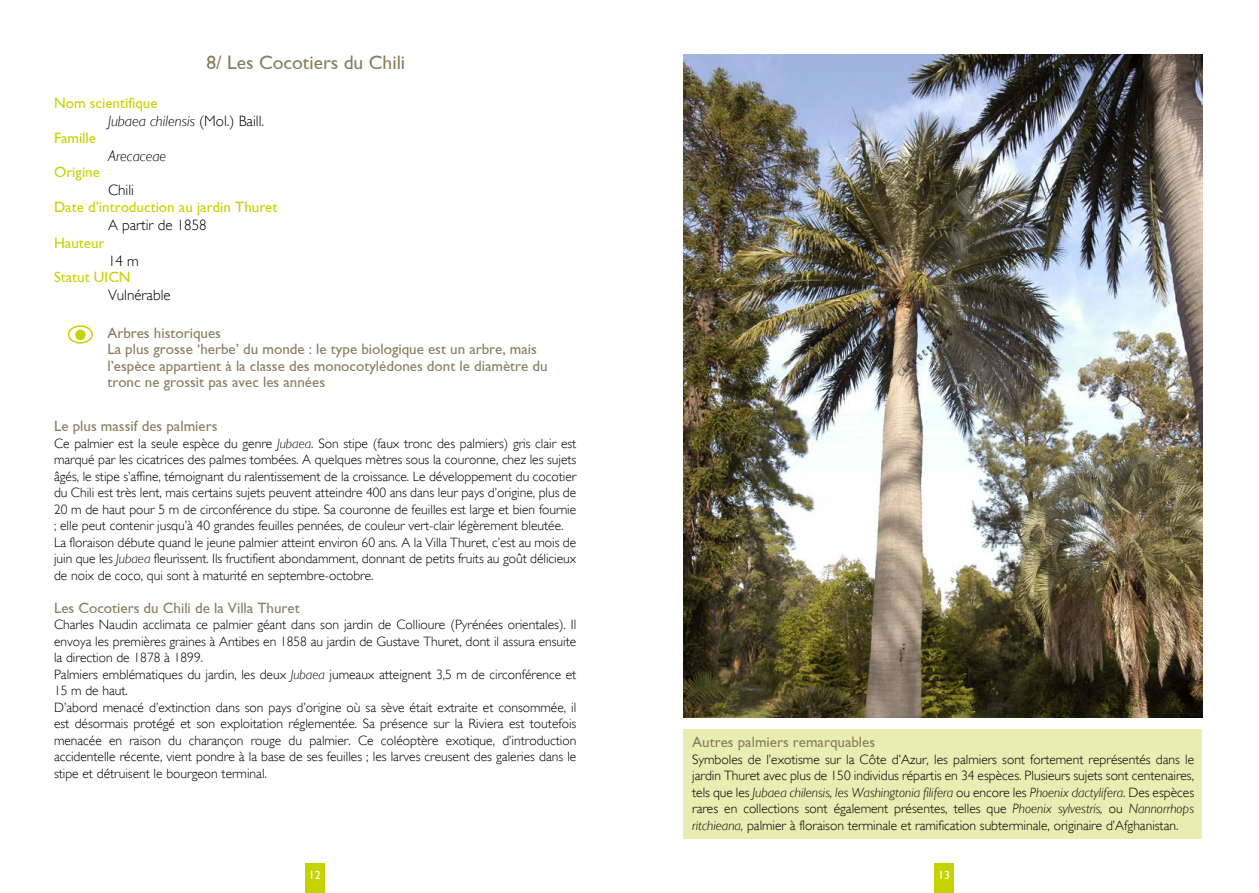
<style>
.page{position:relative;width:1259px;height:893px;background:#fff}
.page>*{position:absolute;margin:0;border:0;box-sizing:border-box;transform-origin:0 0}
.t1{font:19.5px "Gill Sans";color:#887d5e}
.t2{font:15px/16.5px "Gill Sans";color:#887d5e}
.t3{font:15px/18px "Gill Sans";color:#c5d300}
.t4{font:300 15px "Gill Sans";color:#000}
.t5{font:italic 300 15px "Gill Sans";color:#000}
.t6{font:300 13.5px/16.5px "Gill Sans";color:#000}
.t7{font:12px "Gill Sans";color:#fff}
.s1{font-weight:300;font-style:italic;color:#000}
.s2{font-weight:300;color:#000}
.s3{font-style:italic}
</style>
<div class="page">
<div style="left:305px;top:863px;width:19px;height:30px;background:#c5d300"></div>
<div style="left:934px;top:863px;width:20px;height:30px;background:#c5d300"></div>
<div style="left:683px;top:729px;width:519px;height:110px;background:#eaedb1"></div>
<div style="left:75px;top:330px;width:11px;height:10px;background:#c5d300;border-radius:50%"></div>
<div style="left:68px;top:325px;width:25px;height:19px;border:2px solid #c5d300;border-radius:50%"></div>
<img style="left:683px;top:54px;width:519px;height:664px">
<h1 class="t1" style="left:206px;top:51px;width:200px">8/ Les Cocotiers du Chili</h1>
<p class="t3" style="left:108px;top:94px;width:158px;text-indent:-54px">Nom scientifique<br><span class="s1">Jubaea chilensis</span> <span class="s2">(Mol.) Baill.</span></p>
<p class="t3" style="left:54px;top:129px;width:44px">Famille</p>
<p class="t5" style="left:108px;top:147px;width:60px">Arecaceae</p>
<p class="t3" style="left:54px;top:163px;width:47px">Origine</p>
<p class="t4" style="left:108px;top:181px;width:27px">Chili</p>
<p class="t3" style="left:54px;top:198px;width:225px">Date d’introduction au jardin Thuret</p>
<p class="t4" style="left:108px;top:216px;width:100px">A partir de 1858</p>
<p class="t3" style="left:54px;top:234px;width:52px">Hauteur</p>
<p class="t4" style="left:108px;top:252px;width:32px">14 m</p>
<p class="t3" style="left:54px;top:268px;width:78px">Statut UICN</p>
<p class="t4" style="left:108px;top:286px;width:64px">Vulnérable</p>
<p class="t2" style="left:107px;top:324px;width:442px">Arbres historiques<br>La plus grosse ‘herbe’ du monde : le type biologique est un arbre, mais l’espèce appartient à la classe des monocotylédones dont le diamètre du tronc ne grossit pas avec les années</p>
<p class="t2" style="left:54px;top:418px;width:165px">Le plus massif des palmiers</p>
<p class="t6" style="left:54px;top:435px;width:524px">Ce palmier est la seule espèce du genre <span class="s3">Jubaea</span>. Son stipe (faux tronc des palmiers) gris clair est marqué par les cicatrices des palmes tombées. A quelques mètres sous la couronne, chez les sujets âgés, le stipe s’affine, témoignant du ralentissement de la croissance. Le développement du cocotier du Chili est très lent, mais certains sujets peuvent atteindre 400 ans dans leur pays d’origine, plus de 20 m de haut pour 5 m de circonférence du stipe. Sa couronne de feuilles est large et bien fournie ; elle peut contenir jusqu’à 40 grandes feuilles pennées, de couleur vert-clair légèrement bleutée.<br>La floraison débute quand le jeune palmier atteint environ 60 ans. A la Villa Thuret, c’est au mois de juin que les <span class="s3">Jubaea</span> fleurissent. Ils fructifient abondamment, donnant de petits fruits au goût délicieux de noix de coco, qui sont à maturité en septembre-octobre.</p>
<p class="t2" style="left:54px;top:599px;width:247px">Les Cocotiers du Chili de la Villa Thuret</p>
<p class="t6" style="left:54px;top:617px;width:524px">Charles Naudin acclimata ce palmier géant dans son jardin de Collioure (Pyrénées orientales). Il envoya les premières graines à Antibes en 1858 au jardin de Gustave Thuret, dont il assura ensuite la direction de 1878 à 1899.<br>Palmiers emblématiques du jardin, les deux <span class="s3">Jubaea</span> jumeaux atteignent 3,5 m de circonférence et 15 m de haut.<br>D’abord menacé d’extinction dans son pays d’origine où sa sève était extraite et consommée, il est désormais protégé et son exploitation réglementée. Sa présence sur la Riviera est toutefois menacée en raison du charançon rouge du palmier. Ce coléoptère exotique, d’introduction accidentelle récente, vient pondre à la base de ses feuilles ; les larves creusent des galeries dans le stipe et détruisent le bourgeon terminal.</p>
<p class="t2" style="left:692px;top:734px;width:184px">Autres palmiers remarquables</p>
<p class="t6" style="left:692px;top:751px;width:503px;text-align:justify">Symboles de l’exotisme sur la Côte d’Azur, les palmiers sont fortement représentés dans le jardin Thuret avec plus de 150 individus répartis en 34 espèces. Plusieurs sujets sont centenaires, tels que les <span class="s3">Jubaea chilensis, les Washingtonia filifera</span> ou encore les <span class="s3">Phoenix dactylifera</span>. Des espèces rares en collections sont également présentes, telles que <span class="s3">Phoenix sylvestris,</span> ou <span class="s3">Nannorrhops ritchieana,</span> palmier à floraison terminale et ramification subterminale, originaire d’Afghanistan.</p>
<p class="t7" style="left:309px;top:868px;width:13px">12</p>
<p class="t7" style="left:938px;top:868px;width:13px">13</p>
</div>
